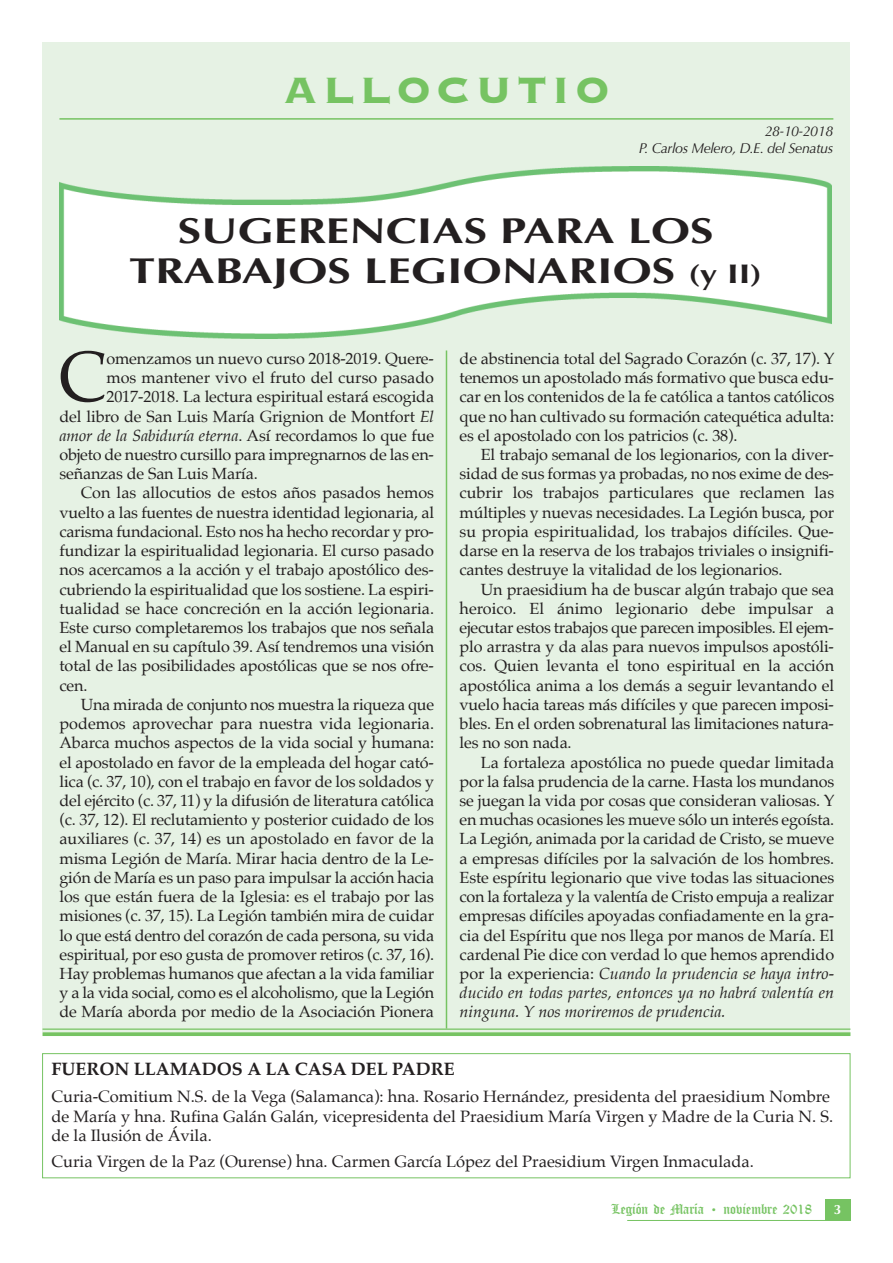
<style>
.page{position:relative;width:893px;height:1263px;background:#fff}
.page>*{position:absolute;margin:0;border:0;box-sizing:border-box;transform-origin:0 0}
.t1{font:71.4px "Palatino";color:#231f20;scale:.95 1}
.t2{font:700 48px "Copperplate";letter-spacing:.1em;color:#76c362}
.t3{font:700 36px/39.6px "Optima";color:#231f20;text-align:center;scale:1.3 1}
.t4{font:700 18px "Palatino";color:#231f20}
.t5{font:16.5px/19.5px "Palatino";color:#231f20}
.t6{font:16.2px/19.2px "Palatino";letter-spacing:-.01em;color:#231f20;text-align:justify}
.t7{font:italic 16.2px "Palatino";letter-spacing:-.01em;color:#231f20}
.t8{font:15px "Canterbury";color:#76c362}
.t9{font:italic 14.25px/16.5px "Optima";letter-spacing:-.025em;color:#231f20;text-align:right}
.t10{font:700 13.5px "Optima";color:#fff}
.s1{font-size:27px}
.s2{font-style:italic}
.s3{font-style:normal}
</style>
<div class="page">
<div style="left:825px;top:1199px;width:25px;height:21px;background:#76c362"></div>
<hr style="left:627px;top:1220px;width:223px;height:1px;background:#76c362">
<div style="left:43px;top:43px;width:807px;height:989px;background:#e6f2e4"></div>
<hr style="left:59px;top:118px;width:774px;height:2px;background:#76c362">
<div style="left:42px;top:1053px;width:808px;height:125px;border:1px solid #76c362"></div>
<img style="left:59px;top:166px;width:773px;height:173px">
<hr style="left:43px;top:1028px;width:807px;height:2px;background:#76c362">
<svg style="left:43px;top:1032px;width:807px;height:4px;background:#7fc76c"></svg>
<hr style="left:446px;top:350px;width:1px;height:678px;background:#76c362">
<h2 class="t2" style="left:283px;top:59px;width:328px">ALLOCUTIO</h2>
<p class="t9" style="left:639px;top:123px;width:196px">28-10-2018<br>P. Carlos Melero, D.E. del Senatus</p>
<h3 class="t3" style="left:129px;top:211px;width:488px">SUGERENCIAS PARA LOS<br>TRABAJOS LEGIONARIOS <span class="s1">(y II)</span></h3>
<h1 class="t1" style="left:58px;top:343px;width:52px">C</h1>
<p class="t6" style="left:106px;top:350px;width:329px">omenzamos un nuevo curso 2018-2019. Quere-</p>
<p class="t6" style="left:106px;top:369px;width:329px">mos mantener vivo el fruto del curso pasado</p>
<p class="t6" style="left:106px;top:388px;width:329px">2017-2018. La lectura espiritual estará escogida</p>
<p class="t6" style="left:60px;top:407px;width:376px">del libro de San Luis María Grignion de Montfort <span class="s2">El</span></p>
<p class="t7" style="left:60px;top:427px;width:376px">amor de la Sabiduría eterna<span class="s3">. Así recordamos lo que fue</span></p>
<p class="t6" style="left:60px;top:446px;width:376px">objeto de nuestro cursillo para impregnarnos de las en-</p>
<p class="t6" style="left:60px;top:465px;width:200px">señanzas de San Luis María.</p>
<p class="t6" style="left:81px;top:484px;width:355px">Con las allocutios de estos años pasados hemos</p>
<p class="t6" style="left:60px;top:504px;width:376px">vuelto a las fuentes de nuestra identidad legionaria, al</p>
<p class="t6" style="left:60px;top:523px;width:376px">carisma fundacional. Esto nos ha hecho recordar y pro-</p>
<p class="t6" style="left:60px;top:542px;width:376px">fundizar la espiritualidad legionaria. El curso pasado</p>
<p class="t6" style="left:60px;top:561px;width:376px">nos acercamos a la acción y el trabajo apostólico des-</p>
<p class="t6" style="left:60px;top:580px;width:376px">cubriendo la espiritualidad que los sostiene. La espiri-</p>
<p class="t6" style="left:60px;top:600px;width:376px">tualidad se hace concreción en la acción legionaria.</p>
<p class="t6" style="left:60px;top:619px;width:376px">Este curso completaremos los trabajos que nos señala</p>
<p class="t6" style="left:60px;top:638px;width:376px">el Manual en su capítulo 39. Así tendremos una visión</p>
<p class="t6" style="left:60px;top:657px;width:376px">total de las posibilidades apostólicas que se nos ofre-</p>
<p class="t6" style="left:60px;top:677px;width:29px">cen.</p>
<p class="t6" style="left:81px;top:696px;width:355px">Una mirada de conjunto nos muestra la riqueza que</p>
<p class="t6" style="left:60px;top:715px;width:376px">podemos aprovechar para nuestra vida legionaria.</p>
<p class="t6" style="left:60px;top:734px;width:376px">Abarca muchos aspectos de la vida social y humana:</p>
<p class="t6" style="left:60px;top:753px;width:376px">el apostolado en favor de la empleada del hogar cató-</p>
<p class="t6" style="left:60px;top:773px;width:376px">lica (c. 37, 10), con el trabajo en favor de los soldados y</p>
<p class="t6" style="left:60px;top:792px;width:376px">del ejército (c. 37, 11) y la difusión de literatura católica</p>
<p class="t6" style="left:60px;top:811px;width:376px">(c. 37, 12). El reclutamiento y posterior cuidado de los</p>
<p class="t6" style="left:60px;top:830px;width:376px">auxiliares (c. 37, 14) es un apostolado en favor de la</p>
<p class="t6" style="left:60px;top:850px;width:376px">misma Legión de María. Mirar hacia dentro de la Le-</p>
<p class="t6" style="left:60px;top:869px;width:376px">gión de María es un paso para impulsar la acción hacia</p>
<p class="t6" style="left:60px;top:888px;width:376px">los que están fuera de la Iglesia: es el trabajo por las</p>
<p class="t6" style="left:60px;top:907px;width:376px">misiones (c. 37, 15). La Legión también mira de cuidar</p>
<p class="t6" style="left:60px;top:926px;width:376px">lo que está dentro del corazón de cada persona, su vida</p>
<p class="t6" style="left:60px;top:946px;width:376px">espiritual, por eso gusta de promover retiros (c. 37, 16).</p>
<p class="t6" style="left:60px;top:965px;width:376px">Hay problemas humanos que afectan a la vida familiar</p>
<p class="t6" style="left:60px;top:984px;width:376px">y a la vida social, como es el alcoholismo, que la Legión</p>
<p class="t6" style="left:60px;top:1003px;width:376px">de María aborda por medio de la Asociación Pionera</p>
<p class="t6" style="left:460px;top:350px;width:376px">de abstinencia total del Sagrado Corazón (c. 37, 17). Y tenemos un apostolado más formativo que busca edu&shy;car en los contenidos de la fe católica a tantos católicos que no han cultivado su formación catequética adulta: es el apostolado con los patricios (c. 38).</p>
<p class="t6" style="left:460px;top:446px;width:376px;text-indent:21px">El trabajo semanal de los legionarios, con la diver&shy;sidad de sus formas ya probadas, no nos exime de des&shy;cubrir los trabajos particulares que reclamen las múltiples y nuevas necesidades. La Legión busca, por su propia espiritualidad, los trabajos difíciles. Que&shy;darse en la reserva de los trabajos triviales o insignifi&shy;cantes destruye la vitalidad de los legionarios.</p>
<p class="t6" style="left:460px;top:580px;width:376px;text-indent:21px">Un praesidium ha de buscar algún trabajo que sea heroico. El ánimo legionario debe impulsar a ejecutar estos trabajos que parecen imposibles. El ejem&shy;plo arrastra y da alas para nuevos impulsos apostóli&shy;cos. Quien levanta el tono espiritual en la acción apostólica anima a los demás a seguir levantando el vuelo hacia tareas más difíciles y que parecen imposi&shy;bles. En el orden sobrenatural las limitaciones natura&shy;les no son nada.</p>
<p class="t6" style="left:460px;top:753px;width:376px;text-indent:21px">La fortaleza apostólica no puede quedar limitada por la falsa prudencia de la carne. Hasta los mundanos se juegan la vida por cosas que consideran valiosas. Y en muchas ocasiones les mueve sólo un interés egoísta.<br>La Legión, animada por la caridad de Cristo, se mueve a empresas difíciles por la salvación de los hombres.<br>Este espíritu legionario que vive todas las situaciones con la fortaleza y la valentía de Cristo empuja a realizar empresas difíciles apoyadas confiadamente en la gra&shy;cia del Espíritu que nos llega por manos de María. El cardenal Pie dice con verdad lo que hemos aprendido por la experiencia: <span class="s2">Cuando la prudencia se haya intro&shy;ducido en todas partes, entonces ya no habrá valentía en ninguna. Y nos moriremos de prudencia.</span></p>
<p class="t4" style="left:51px;top:1060px;width:405px">FUERON LLAMADOS A LA CASA DEL PADRE</p>
<p class="t5" style="left:51px;top:1088px;width:783px">Curia-Comitium N.S. de la Vega (Salamanca): hna. Rosario Hernández, presidenta del praesidium Nombre de María y hna. Rufina Galán Galán, vicepresidenta del Praesidium María Virgen y Madre de la Curia N. S. de la Ilusión de Ávila.</p>
<p class="t5" style="left:51px;top:1153px;width:704px">Curia Virgen de la Paz (Ourense) hna. Carmen García López del Praesidium Virgen Inmaculada.</p>
<p class="t8" style="left:611px;top:1201px;width:202px">Legión de María • noviembre 2018</p>
<p class="t10" style="left:834px;top:1202px;width:9px">3</p>
</div>
